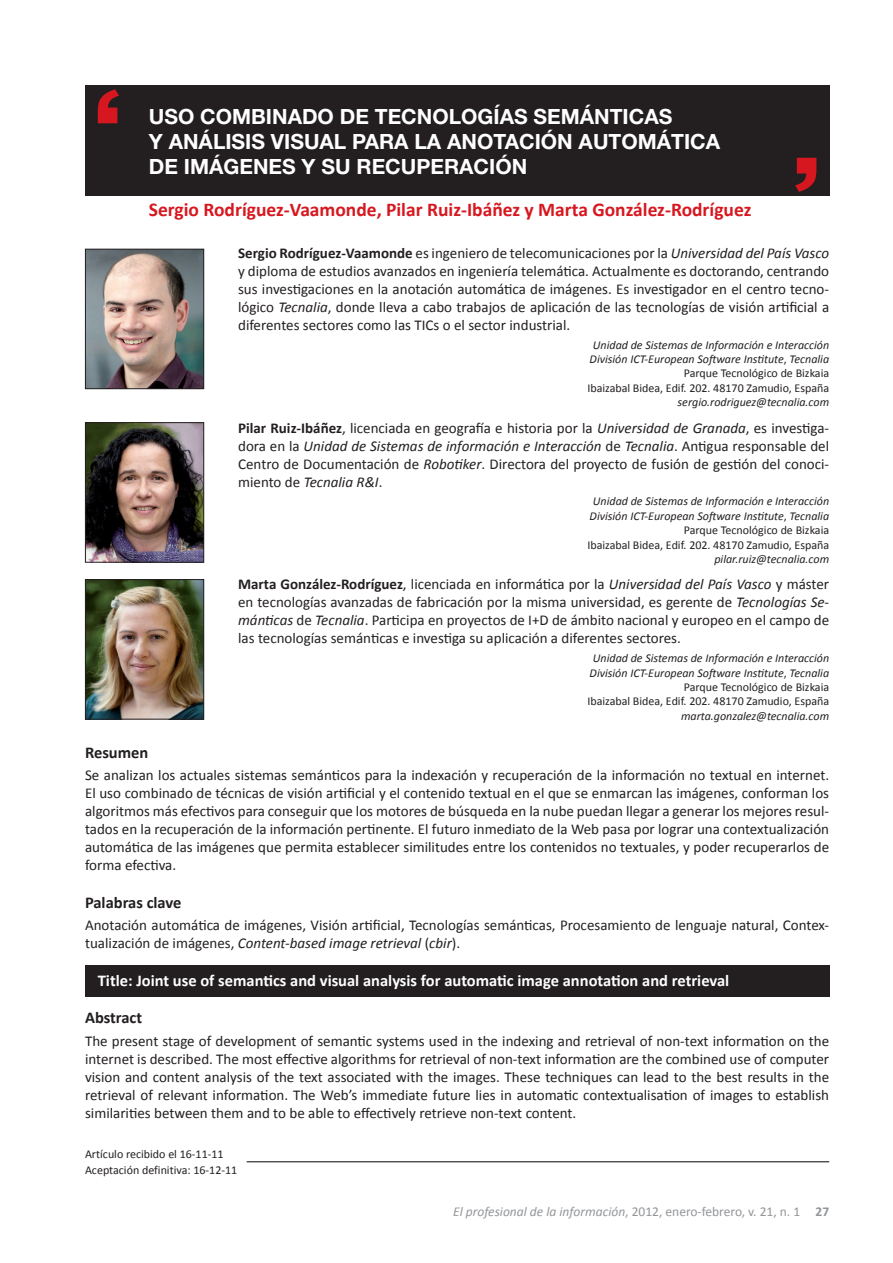
<style>
.page{position:relative;width:893px;height:1263px;background:#fff}
.page>*{position:absolute;margin:0;border:0;box-sizing:border-box;transform-origin:0 0}
.t1{font:700 21px "Helvetica Neue";color:#fff}
.t2{font:700 19.5px "Calibri";color:#d7171f}
.t3{font:700 16.5px "Calibri";color:#fff}
.t4{font:700 16.5px "Calibri";color:#231f20}
.t5{font:15px/18px "Calibri";color:#231f20;text-align:justify}
.t6{font:italic 13.5px "Calibri";color:#939598}
.t7{font:italic 12px/14.4px "Calibri";color:#231f20;text-align:right}
.t8{font:12px/15.6px "Calibri";color:#231f20}
.s1{font-weight:700}
.s2{font-style:italic}
.s3{font-style:normal}
.s4{font-weight:700;font-style:normal}
</style>
<div class="page">
<div style="left:85px;top:85px;width:744px;height:111px;background:#231f20"></div>
<svg style="left:795px;top:158px;width:21px;height:34px"></svg>
<svg style="left:98px;top:89px;width:21px;height:34px"></svg>
<div style="left:85px;top:965px;width:744px;height:32px;background:#231f20"></div>
<hr style="left:247px;top:1161px;width:582px;height:1px;background:#231f20">
<img style="left:87px;top:251px;width:115px;height:136px">
<div style="left:85px;top:249px;width:119px;height:140px;border:1px solid #231f20"></div>
<img style="left:87px;top:424px;width:115px;height:137px">
<div style="left:85px;top:422px;width:119px;height:141px;border:1px solid #231f20"></div>
<img style="left:87px;top:581px;width:115px;height:136px">
<div style="left:85px;top:579px;width:119px;height:140px;border:1px solid #231f20"></div>
<h1 class="t1" style="left:149px;top:104px;width:67px">USO COMBI</h1>
<h1 class="t1" style="left:272px;top:104px;width:32px">NADO</h1>
<h1 class="t1" style="left:340px;top:104px;width:50px">DE TEC</h1>
<h1 class="t1" style="left:417px;top:104px;width:30px">NOLOGÍAS</h1>
<h1 class="t1" style="left:533px;top:104px;width:16px">SEM</h1>
<h1 class="t1" style="left:580px;top:104px;width:44px">ÁNTICAS</h1>
<h1 class="t1" style="left:149px;top:129px;width:76px">Y ANÁLISIS</h1>
<h1 class="t1" style="left:271px;top:129px;width:14px">VISUAL</h1>
<h1 class="t1" style="left:352px;top:129px;width:15px">PARA</h1>
<h1 class="t1" style="left:414px;top:129px;width:76px">LA ANOTACI</h1>
<h1 class="t1" style="left:541px;top:129px;width:55px">ÓN AUTOM</h1>
<h1 class="t1" style="left:657px;top:129px;width:28px">ÁTICA</h1>
<h1 class="t1" style="left:149px;top:153px;width:223px">DE IMÁGENES Y SU RECUPERACI</h1>
<h1 class="t1" style="left:495px;top:153px;width:33px">ÓN</h1>
<h2 class="t2" style="left:149px;top:198px;width:604px">Sergio Rodríguez-Vaamonde, Pilar Ruiz-Ibáñez y Marta González-Rodríguez</h2>
<p class="t5" style="left:238px;top:244px;width:593px"><span class="s1">Sergio Rodríguez-Vaamonde</span> es ingeniero de telecomunicaciones por la <span class="s2">Universidad del País Vasco </span>y diploma de estudios avanzados en ingeniería telemática. Actualmente es doctorando, centrando sus investigaciones en la anotación automática de imágenes. Es investigador en el centro tecno&shy;lógico <span class="s2">Tecnalia</span>, donde lleva a cabo trabajos de aplicación de las tecnologías de visión artificial a diferentes sectores como las TICs o el sector industrial.</p>
<p class="t7" style="left:587px;top:337px;width:243px">Unidad de Sistemas de Información e Interacción División ICT-European Software Institute<span class="s3">,</span> Tecnalia <span class="s3">Parque Tecnológico de Bizkaia<br>Ibaizabal Bidea, Edif. 202. 48170 Zamudio, España</span></p>
<p class="t7" style="left:678px;top:394px;width:153px">sergio.rodriguez@tecnalia.com</p>
<p class="t5" style="left:238px;top:419px;width:593px"><span class="s1">Pilar Ruiz-Ibáñez</span>, licenciada en geografía e historia por la <span class="s2">Universidad de Granada</span>, es investiga&shy;dora en la <span class="s2">Unidad de Sistemas de información e Interacción</span> de <span class="s2">Tecnalia</span>. Antigua responsable del Centro de Documentación de <span class="s2">Robotiker</span>. Directora del proyecto de fusión de gestión del conoci&shy;miento de <span class="s2">Tecnalia R&amp;I</span>.</p>
<p class="t7" style="left:587px;top:494px;width:243px">Unidad de Sistemas de Información e Interacción División ICT-European Software Institute<span class="s3">,</span> Tecnalia <span class="s3">Parque Tecnológico de Bizkaia<br>Ibaizabal Bidea, Edif. 202. 48170 Zamudio, España</span></p>
<p class="t7" style="left:714px;top:551px;width:116px">pilar.ruiz@tecnalia.com</p>
<p class="t5" style="left:238px;top:575px;width:593px"><span class="s1">Marta González-Rodríguez</span>, licenciada en informática por la <span class="s2">Universidad del País Vasco</span> y máster en tecnologías avanzadas de fabricación por la misma universidad, es gerente de <span class="s2">Tecnologías Se&shy;mánticas</span> de <span class="s2">Tecnalia</span>. Participa en proyectos de I+D de ámbito nacional y europeo en el campo de las tecnologías semánticas e investiga su aplicación a diferentes sectores.</p>
<p class="t7" style="left:587px;top:650px;width:243px">Unidad de Sistemas de Información e Interacción División ICT-European Software Institute<span class="s3">,</span> Tecnalia <span class="s3">Parque Tecnológico de Bizkaia<br>Ibaizabal Bidea, Edif. 202. 48170 Zamudio, España</span></p>
<p class="t7" style="left:681px;top:708px;width:150px">marta.gonzalez@tecnalia.com</p>
<p class="t4" style="left:85px;top:741px;width:65px">Resumen</p>
<p class="t5" style="left:85px;top:766px;width:746px">Se analizan los actuales sistemas semánticos para la indexación y recuperación de la información no textual en internet.<br>El uso combinado de técnicas de visión artificial y el contenido textual en el que se enmarcan las imágenes, conforman los algoritmos más efectivos para conseguir que los motores de búsqueda en la nube puedan llegar a generar los mejores resul&shy;tados en la recuperación de la información pertinente. El futuro inmediato de la Web pasa por lograr una contextualización automática de las imágenes que permita establecer similitudes entre los contenidos no textuales, y poder recuperarlos de forma efectiva.</p>
<p class="t4" style="left:85px;top:891px;width:98px">Palabras clave</p>
<p class="t5" style="left:85px;top:916px;width:746px">Anotación automática de imágenes, Visión artificial, Tecnologías semánticas, Procesamiento de lenguaje natural, Contex&shy;tualización de imágenes, <span class="s2">Content-based image retrieval</span> (<span class="s2">cbir</span>).</p>
<p class="t3" style="left:98px;top:970px;width:633px">Title: Joint use of semantics and visual analysis for automatic image annotation and retrieval</p>
<p class="t4" style="left:85px;top:1007px;width:59px">Abstract</p>
<p class="t5" style="left:85px;top:1032px;width:746px">The present stage of development of semantic systems used in the indexing and retrieval of non-text information on the internet is described. The most effective algorithms for retrieval of non-text information are the combined use of computer vision and content analysis of the text associated with the images. These techniques can lead to the best results in the retrieval of relevant information. The Web’s immediate future lies in automatic contextualisation of images to establish similarities between them and to be able to effectively retrieve non-text content.</p>
<p class="t8" style="left:85px;top:1146px;width:154px">Artículo recibido el 16-11-11<br>Aceptación definitiva: 16-12-11</p>
<p class="t6" style="left:453px;top:1202px;width:376px">El profesional de la información<span class="s3">, 2012, enero-febrero, v. 21, n. 1</span> <span class="s4">27</span></p>
</div>
